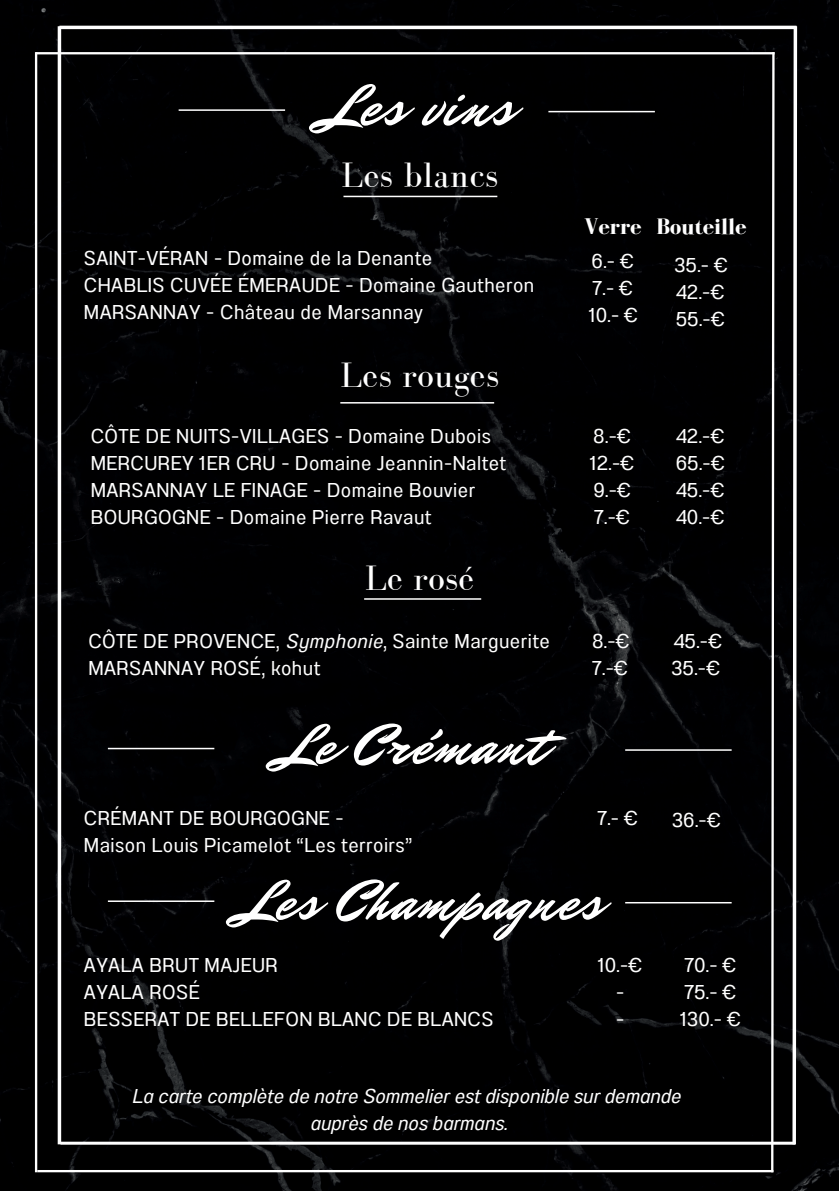
<style>
.page{position:relative;width:839px;height:1191px;background:#fff}
.page>*{position:absolute;margin:0;border:0;box-sizing:border-box;transform-origin:0 0}
.t1{font:60.4px "Mr Dafoe";letter-spacing:.03em;color:#fff}
.t2{font:58.4px "Mr Dafoe";letter-spacing:.03em;color:#fff}
.t3{font:36.2px "Bodoni FLF";letter-spacing:.01em;color:#fff}
.t4{font:700 23px "Bodoni FLF";color:#fff}
.t5{font:20px/27px "Anantason Wd 87";letter-spacing:.025em;color:#fff}
.t6{font:20px/27px "Anantason Wd 87 It";color:#fff;text-align:center}
.s1{font-family:"Anantason Wd 87 It"}
</style>
<div class="page">
<div style="left:0;top:0;width:838px;height:1191px;background:#000001"></div>
<hr style="left:37px;top:1170px;width:736px;height:2px;background:#fff">
<hr style="left:35px;top:52px;width:2px;height:1120px;background:#fff">
<svg style="left:769px;top:50px;width:6px;height:1125px"></svg>
<hr style="left:36px;top:52px;width:738px;height:2px;background:#fff">
<hr style="left:58px;top:26px;width:3px;height:1118px;background:#fff">
<svg style="left:790px;top:23px;width:8px;height:1125px"></svg>
<hr style="left:59px;top:26px;width:737px;height:3px;background:#fff">
<hr style="left:61px;top:1142px;width:734px;height:3px;background:#fff">
<hr style="left:179px;top:109px;width:106px;height:2px;background:#fff">
<hr style="left:548px;top:111px;width:106px;height:1px;background:#fff">
<hr style="left:108px;top:748px;width:106px;height:1px;background:#fff">
<hr style="left:625px;top:749px;width:106px;height:2px;background:#fff">
<hr style="left:108px;top:900px;width:106px;height:2px;background:#fff">
<hr style="left:625px;top:902px;width:106px;height:1px;background:#fff">
<hr style="left:343px;top:196px;width:154px;height:1px;background:#fff">
<hr style="left:340px;top:402px;width:154px;height:2px;background:#fff">
<hr style="left:364px;top:598px;width:117px;height:2px;background:#fff">
<h1 class="t1" style="left:321px;top:65px;width:193px">Les vins</h1>
<h3 class="t3" style="left:341px;top:156px;width:158px">Les blancs</h3>
<p class="t5" style="left:84px;top:245px;width:452px">SAINT-VÉRAN - Domaine de la Denante<br>CHABLIS CUVÉE ÉMERAUDE - Domaine Gautheron<br>MARSANNAY - Château de Marsannay</p>
<h3 class="t3" style="left:340px;top:355px;width:160px">Les rouges</h3>
<p class="t5" style="left:91px;top:423px;width:417px">CÔTE DE NUITS-VILLAGES - Domaine Dubois MERCUREY 1ER CRU - Domaine Jeannin-Naltet MARSANNAY LE FINAGE - Domaine Bouvier BOURGOGNE - Domaine Pierre Ravaut</p>
<h3 class="t3" style="left:365px;top:559px;width:111px">Le rosé</h3>
<p class="t5" style="left:88px;top:628px;width:463px">CÔTE DE PROVENCE, <span class="s1">Symphonie</span>, Sainte Marguerite<br>MARSANNAY ROSÉ, kohut</p>
<h2 class="t2" style="left:278px;top:706px;width:269px">Le Crémant</h2>
<p class="t4" style="left:584px;top:214px;width:164px">Verre Bouteille</p>
<p class="t5" style="left:588px;top:248px;width:51px">6.- €<br>7.- €<br>10.- €</p>
<p class="t5" style="left:674px;top:252px;width:56px">35.- €<br>42.-€<br>55.-€</p>
<p class="t5" style="left:590px;top:423px;width:46px">8.-€<br>12.-€<br>9.-€<br>7.-€</p>
<p class="t5" style="left:675px;top:423px;width:51px;text-align:justify">42.-€ 65.-€ 45.-€ 40.-€</p>
<p class="t5" style="left:592px;top:628px;width:39px">8.-€<br>7.-€</p>
<p class="t5" style="left:671px;top:628px;width:53px">45.-€<br>35.-€</p>
<p class="t5" style="left:84px;top:805px;width:330px">CRÉMANT DE BOURGOGNE -<br>Maison Louis Picamelot “Les terroirs”</p>
<p class="t5" style="left:671px;top:807px;width:51px">36.-€</p>
<p class="t5" style="left:597px;top:805px;width:42px">7.- €</p>
<h2 class="t2" style="left:238px;top:862px;width:364px">Les Champagnes</h2>
<p class="t5" style="left:84px;top:952px;width:411px">AYALA BRUT MAJEUR<br>AYALA ROSÉ<br>BESSERAT DE BELLEFON BLANC DE BLANCS</p>
<p class="t5" style="left:598px;top:952px;width:46px;text-align:center">10.-€ -<br>-</p>
<p class="t5" style="left:680px;top:952px;width:62px">70.- €<br>75.- €<br>130.- €</p>
<p class="t6" style="left:132px;top:1083px;width:550px">La carte complète de notre Sommelier est disponible sur demande auprès de nos barmans.</p>
</div>
